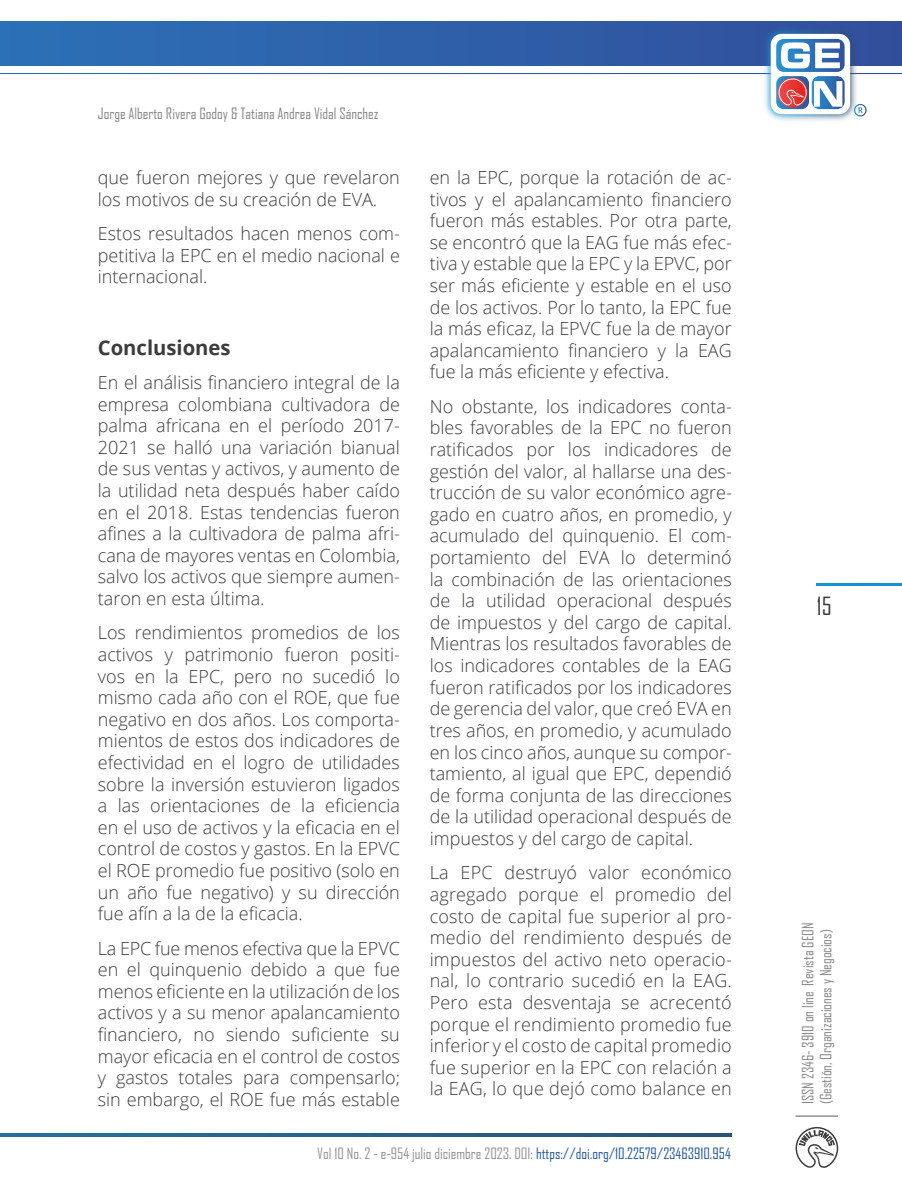
<style>
.page{position:relative;width:902px;height:1191px;background:#fff}
.page>*{position:absolute;margin:0;border:0;box-sizing:border-box;transform-origin:0 0}
.t1{font:24px "Agency FB";color:#3c3c3b}
.t2{font:700 20.25px "Open Sans";color:#3c3c3b}
.t3{font:300 18px/21.6px "Open Sans";color:#3c3c3b;text-align:justify}
.t4{font:15px/18px "Agency FB";color:#878787}
.t5{font:15px "Agency FB";color:#949494}
.s1{color:#275b9b}
</style>
<div class="page">
<div style="left:0;top:22px;width:901px;height:43px;background:linear-gradient(to bottom,#2e63ac,#2e63ac)"></div>
<img style="left:715px;top:21px;width:186px;height:100px">
<div style="left:770px;top:34px;width:80px;height:80px;background:#fefefe;border-radius:11px"></div>
<svg style="left:776px;top:39px;width:68px;height:70px"></svg>
<hr style="left:795px;top:1115px;width:43px;height:1px;background:#575756">
<svg style="left:795px;top:1126px;width:43px;height:42px"></svg>
<svg style="left:0;top:1133px;width:731px;height:4px;background:#296089"></svg>
<hr style="left:816px;top:583px;width:85px;height:2px;background:#1692cf">
<p class="t4" style="left:98px;top:105px;width:282px">Jorge Alberto Rivera Godoy &amp; Tatiana Andrea Vidal Sánchez</p>
<p class="t3" style="left:98px;top:166px;width:303px">que fueron mejores y que revelaron los motivos de su creación de EVA.</p>
<p class="t3" style="left:98px;top:222px;width:303px">Estos resultados hacen menos com&shy;petitiva la EPC en el medio nacional e internacional.</p>
<p class="t2" style="left:98px;top:333px;width:134px">Conclusiones</p>
<p class="t3" style="left:98px;top:371px;width:303px">En el análisis financiero integral de la empresa colombiana cultivadora de palma africana en el período 2017- 2021 se halló una variación bianual de sus ventas y activos, y aumento de la utilidad neta después haber caído en el 2018. Estas tendencias fueron afines a la cultivadora de palma afri&shy;cana de mayores ventas en Colombia, salvo los activos que siempre aumen&shy;taron en esta última.</p>
<p class="t3" style="left:98px;top:621px;width:303px">Los rendimientos promedios de los activos y patrimonio fueron positi&shy;vos en la EPC, pero no sucedió lo mismo cada año con el ROE, que fue negativo en dos años. Los comporta&shy;mientos de estos dos indicadores de efectividad en el logro de utilidades sobre la inversión estuvieron ligados a las orientaciones de la eficiencia en el uso de activos y la eficacia en el control de costos y gastos. En la EPVC el ROE promedio fue positivo (solo en un año fue negativo) y su dirección fue afín a la de la eficacia.</p>
<p class="t3" style="left:98px;top:936px;width:303px">La EPC fue menos efectiva que la EPVC en el quinquenio debido a que fue menos eficiente en la utilización de los activos y a su menor apalancamiento financiero, no siendo suficiente su mayor eficacia en el control de costos y gastos totales para compensarlo; sin embargo, el ROE fue más estable</p>
<p class="t3" style="left:429px;top:166px;width:303px">en la EPC, porque la rotación de ac&shy;tivos y el apalancamiento financiero fueron más estables. Por otra parte, se encontró que la EAG fue más efec&shy;tiva y estable que la EPC y la EPVC, por ser más eficiente y estable en el uso de los activos. Por lo tanto, la EPC fue la más eficaz, la EPVC fue la de mayor apalancamiento financiero y la EAG fue la más eficiente y efectiva.</p>
<p class="t3" style="left:429px;top:395px;width:303px">No obstante, los indicadores conta&shy;bles favorables de la EPC no fueron ratificados por los indicadores de gestión del valor, al hallarse una des&shy;trucción de su valor económico agre&shy;gado en cuatro años, en promedio, y acumulado del quinquenio. El com&shy;portamiento del EVA lo determinó la combinación de las orientaciones de la utilidad operacional después de impuestos y del cargo de capital.<br>Mientras los resultados favorables de los indicadores contables de la EAG fueron ratificados por los indicadores de gerencia del valor, que creó EVA en tres años, en promedio, y acumulado en los cinco años, aunque su compor&shy;tamiento, al igual que EPC, dependió de forma conjunta de las direcciones de la utilidad operacional después de impuestos y del cargo de capital.</p>
<p class="t3" style="left:429px;top:861px;width:303px">La EPC destruyó valor económico agregado porque el promedio del costo de capital fue superior al pro&shy;medio del rendimiento después de impuestos del activo neto operacio&shy;nal, lo contrario sucedió en la EAG.<br>Pero esta desventaja se acrecentó porque el rendimiento promedio fue inferior y el costo de capital promedio fue superior en la EPC con relación a la EAG, lo que dejó como balance en</p>
<p class="t5" style="left:317px;top:1144px;width:415px">Vol 10 No. 2 - e-954 julio diciembre 2023. DOI: <span class="s1">https://doi.org/10.22579/23463910.954</span></p>
<h1 class="t1" style="left:816px;top:591px;width:16px">15</h1>
<p class="t4" style="left:798px;top:1104px;width:183px;rotate:-90deg">ISSN 2346- 3910 on line Revista GEON (Gestión, Organizaciones y Negocios)</p>
</div>
